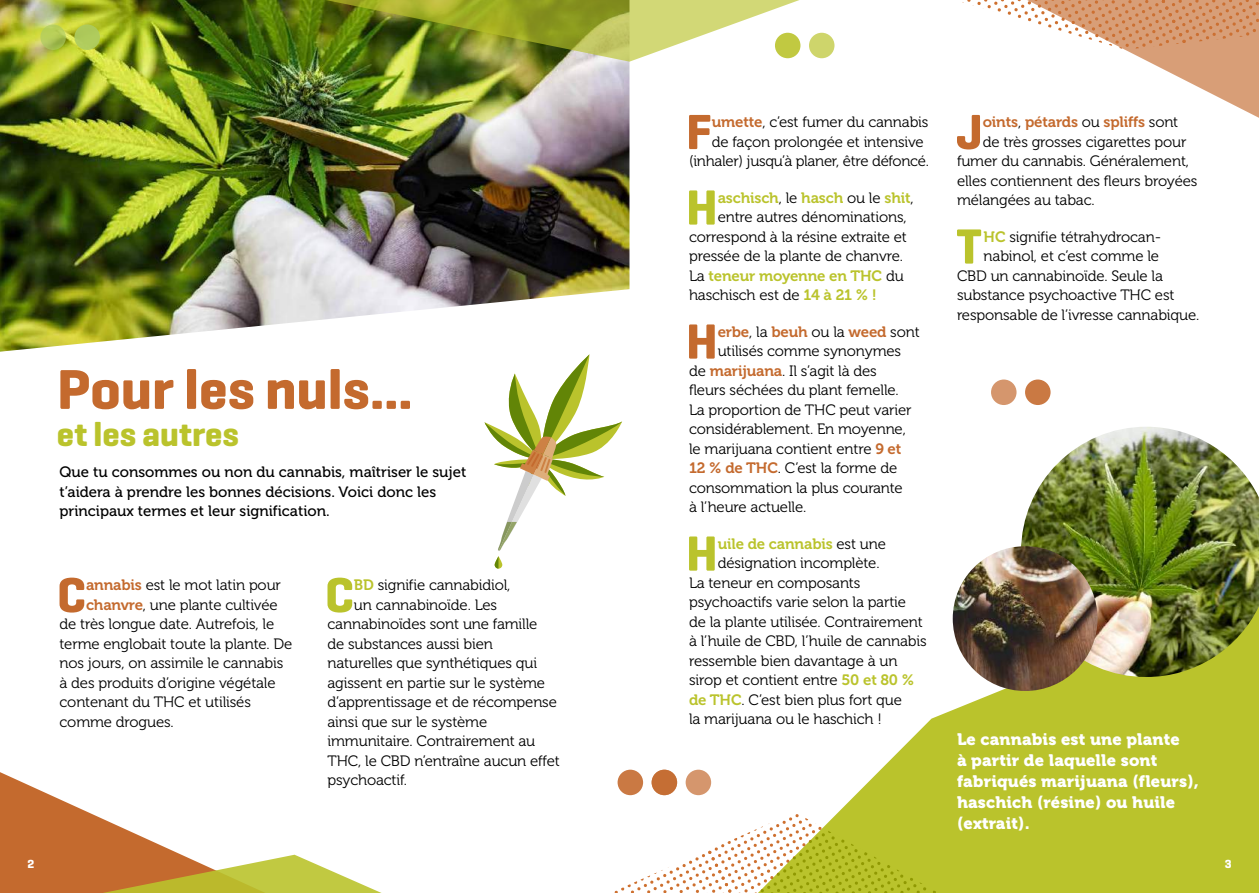
<style>
.page{position:relative;width:1259px;height:893px;background:#fff}
.page>*{position:absolute;margin:0;border:0;box-sizing:border-box;transform-origin:0 0}
.t1{font:700 57px "Geogrotesque";color:#c46a2e}
.t2{font:700 50.25px "Geogrotesque";color:#c46a2e}
.t3{font:700 50.25px "Geogrotesque";color:#bac32c}
.t4{font:700 34.5px "Geogrotesque";color:#bac32c}
.t5{font:16.5px/21px "Museo 900";letter-spacing:.01em;color:#fff}
.t6{font:15px/19.5px "Museo 300";letter-spacing:-.01em;color:#000}
.t7{font:15px/19.5px "Museo 500";color:#000}
.t8{font:15px "Museo 700";letter-spacing:-.01em;color:#bac32c}
.t9{font:15px "Museo 700";letter-spacing:-.01em;color:#c46a2e}
.t10{font:700 12px "Geogrotesque";color:#fff}
.s1{font-family:"Museo 700";color:#c46a2e}
.s2{font-family:"Museo 700";color:#bac32c}
.s3{font-family:"Museo 300";color:#000}
</style>
<div class="page">
<img style="left:0;top:0;width:629px;height:352px">
<img style="left:200px;top:0;width:634px;height:62px">
<svg style="left:1128px;top:51px;width:131px;height:67px"></svg>
<div style="left:775px;top:33px;width:25px;height:25px;background:#c1c941;border-radius:50%"></div>
<div style="left:809px;top:33px;width:25px;height:25px;background:#ced56b;border-radius:50%"></div>
<div style="left:74px;top:24px;width:26px;height:26px;background:#adcb61;border-radius:50%"></div>
<svg style="left:40px;top:24px;width:26px;height:26px"></svg>
<svg style="left:838px;top:677px;width:421px;height:216px;background:#c2ca45"></svg>
<svg style="left:0;top:772px;width:382px;height:121px"></svg>
<svg style="left:962px;top:0;width:297px;height:51px"></svg>
<svg style="left:614px;top:812px;width:326px;height:81px"></svg>
<div style="left:685px;top:770px;width:26px;height:25px;background:#d5966d;border-radius:50%"></div>
<div style="left:617px;top:770px;width:26px;height:25px;background:#ca7943;border-radius:50%"></div>
<div style="left:651px;top:770px;width:26px;height:25px;background:#c46a2e;border-radius:50%"></div>
<div style="left:1025px;top:379px;width:25px;height:26px;background:#ca7943;border-radius:50%"></div>
<div style="left:991px;top:379px;width:25px;height:26px;background:#d5966d;border-radius:50%"></div>
<svg style="left:484px;top:354px;width:138px;height:215px"></svg>
<img style="left:1021px;top:427px;width:238px;height:250px">
<img style="left:952px;top:546px;width:145px;height:145px;border-radius:72px">
<h1 class="t1" style="left:57px;top:354px;width:357px">Pour les nuls…</h1>
<h3 class="t4" style="left:57px;top:413px;width:183px">et les autres</h3>
<p class="t7" style="left:60px;top:463px;width:408px">Que tu consommes ou non du cannabis, maîtriser le sujet t’aidera à prendre les bonnes décisions. Voici donc les principaux termes et leur signification.</p>
<h2 class="t2" style="left:57px;top:564px;width:30px">C</h2>
<p class="t6" style="left:86px;top:576px;width:196px"><span class="s1">annabis</span> est le mot latin pour</p>
<p class="t6" style="left:86px;top:595px;width:193px"><span class="s1">chanvre</span>, une plante cultivée</p>
<p class="t6" style="left:60px;top:615px;width:216px">de très longue date. Autrefois, le</p>
<p class="t6" style="left:60px;top:634px;width:234px">terme englobait toute la plante. De</p>
<p class="t6" style="left:60px;top:654px;width:225px">nos jours, on assimile le cannabis</p>
<p class="t6" style="left:60px;top:673px;width:218px">à des produits d’origine végétale</p>
<p class="t6" style="left:60px;top:693px;width:193px">contenant du THC et utilisés</p>
<p class="t6" style="left:60px;top:712px;width:116px">comme drogues.</p>
<h2 class="t3" style="left:325px;top:564px;width:30px">C</h2>
<p class="t6" style="left:354px;top:576px;width:158px"><span class="s2">BD</span> signifie cannabidiol,</p>
<p class="t6" style="left:354px;top:595px;width:144px">un cannabinoïde. Les</p>
<p class="t6" style="left:327px;top:615px;width:211px">cannabinoïdes sont une famille</p>
<p class="t6" style="left:327px;top:634px;width:167px">de substances aussi bien</p>
<p class="t6" style="left:327px;top:654px;width:211px">naturelles que synthétiques qui</p>
<p class="t6" style="left:327px;top:673px;width:219px">agissent en partie sur le système</p>
<p class="t6" style="left:327px;top:693px;width:231px">d’apprentissage et de récompense</p>
<p class="t6" style="left:327px;top:712px;width:161px">ainsi que sur le système</p>
<p class="t6" style="left:327px;top:732px;width:209px">immunitaire. Contrairement au</p>
<p class="t6" style="left:327px;top:751px;width:234px">THC, le CBD n’entraîne aucun effet</p>
<p class="t6" style="left:327px;top:771px;width:81px">psychoactif.</p>
<h2 class="t2" style="left:686px;top:101px;width:27px">F</h2>
<p class="t6" style="left:712px;top:113px;width:218px"><span class="s1">umette</span>, c’est fumer du cannabis</p>
<p class="t6" style="left:712px;top:132px;width:213px">de façon prolongée et intensive</p>
<p class="t6" style="left:689px;top:152px;width:241px">(inhaler) jusqu’à planer, être défoncé.</p>
<h2 class="t3" style="left:686px;top:176px;width:33px">H</h2>
<p class="t8" style="left:717px;top:189px;width:197px">aschisch<span class="s3">, le</span> hasch <span class="s3">ou le</span> shit<span class="s3">,</span></p>
<p class="t6" style="left:689px;top:208px;width:219px;text-align:justify;text-indent:29px">entre autres dénominations, correspond à la résine extraite et pressée de la plante de chanvre.</p>
<p class="t8" style="left:689px;top:267px;width:216px"><span class="s3">La</span> teneur moyenne en THC <span class="s3">du</span></p>
<p class="t6" style="left:689px;top:286px;width:189px">haschisch est de <span class="s2">14 à 21 % !</span></p>
<h2 class="t2" style="left:686px;top:310px;width:33px">H</h2>
<p class="t9" style="left:717px;top:323px;width:203px">erbe<span class="s3">, la</span> beuh <span class="s3">ou la</span> weed <span class="s3">sont</span></p>
<p class="t6" style="left:689px;top:342px;width:224px;text-indent:29px">utilisés comme synonymes de <span class="s1">marijuana</span>. Il s’agit là des fleurs séchées du plant femelle.<br>La proportion de THC peut varier considérablement. En moyenne, le marijuana contient entre <span class="s1">9 et<br>12 % de THC</span>. C’est la forme de consommation la plus courante à l’heure actuelle.</p>
<h2 class="t3" style="left:686px;top:522px;width:33px">H</h2>
<p class="t8" style="left:717px;top:535px;width:170px">uile de cannabis <span class="s3">est une</span></p>
<p class="t6" style="left:689px;top:554px;width:239px;text-indent:29px">désignation incomplète.<br>La teneur en composants psychoactifs varie selon la partie de la plante utilisée. Contrairement à l’huile de CBD, l’huile de cannabis ressemble bien davantage à un sirop et contient entre <span class="s2">50 et 80 % de THC</span>. C’est bien plus fort que<br>la marijuana ou le haschich !</p>
<h2 class="t2" style="left:956px;top:101px;width:28px">J</h2>
<p class="t9" style="left:982px;top:114px;width:197px">oints<span class="s3">,</span> pétards <span class="s3">ou</span> spliffs <span class="s3">sont</span></p>
<p class="t6" style="left:957px;top:132px;width:242px;text-indent:26px">de très grosses cigarettes pour fumer du cannabis. Généralement, elles contiennent des fleurs broyées mélangées au tabac.</p>
<h2 class="t3" style="left:956px;top:215px;width:26px">T</h2>
<p class="t6" style="left:983px;top:227px;width:179px"><span class="s2">HC</span> signifie tétrahydrocan-</p>
<p class="t6" style="left:983px;top:247px;width:177px">nabinol, et c’est comme le</p>
<p class="t6" style="left:957px;top:266px;width:208px">CBD un cannabinoïde. Seule la</p>
<p class="t6" style="left:957px;top:286px;width:219px">substance psychoactive THC est</p>
<p class="t6" style="left:957px;top:305px;width:244px">responsable de l’ivresse cannabique.</p>
<p class="t5" style="left:957px;top:728px;width:243px">Le cannabis est une plante<br>à partir de laquelle sont fabriqués marijuana (fleurs), haschich (résine) ou huile (extrait).</p>
<p class="t10" style="left:27px;top:856px;width:8px">2</p>
<p class="t10" style="left:1224px;top:856px;width:8px">3</p>
</div>
